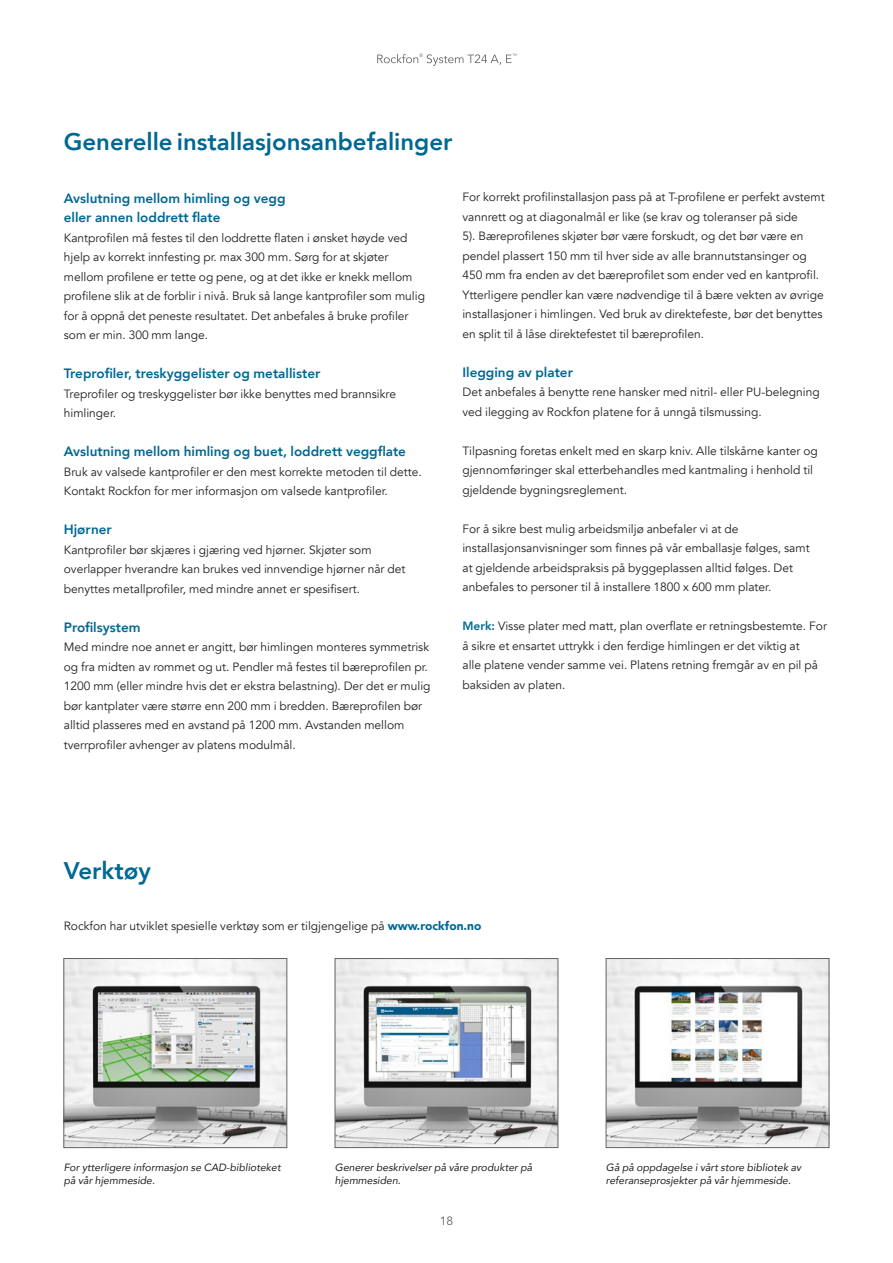
<style>
.page{position:relative;width:893px;height:1263px;background:#fff}
.page>*{position:absolute;margin:0;border:0;box-sizing:border-box;transform-origin:0 0}
.t1{font:800 24px "Avenir";color:#006893}
.t2{font:800 13.5px/19.5px "Avenir";color:#006893}
.t3{font:12px/19.5px "Avenir";color:#231f20}
.t4{font:12px "Avenir";color:#636466}
.t5{font:italic 10.5px/12.6px "Avenir";color:#231f20}
.s1{font-weight:800;color:#006893}
.s2{font-weight:900;color:#006893}
</style>
<div class="page">
<svg style="left:377px;top:54px;width:139px;height:12px"></svg>
<img style="left:66px;top:960px;width:219px;height:186px">
<div style="left:64px;top:958px;width:223px;height:190px;border:1px solid #636466"></div>
<img style="left:608px;top:960px;width:219px;height:186px">
<div style="left:606px;top:958px;width:223px;height:190px;border:1px solid #636466"></div>
<img style="left:337px;top:960px;width:219px;height:186px">
<div style="left:335px;top:958px;width:223px;height:190px;border:1px solid #636466"></div>
<h1 class="t1" style="left:64px;top:123px;width:390px">Generelle installasjonsanbefalinger</h1>
<p class="t2" style="left:64px;top:188px;width:223px">Avslutning mellom himling og vegg eller annen loddrett flate</p>
<p class="t3" style="left:64px;top:228px;width:363px">Kantprofilen må festes til den loddrette flaten i ønsket høyde ved hjelp av korrekt innfesting pr. max 300 mm. Sørg for at skjøter mellom profilene er tette og pene, og at det ikke er knekk mellom profilene slik at de forblir i nivå. Bruk så lange kantprofiler som mulig for å oppnå det peneste resultatet. Det anbefales å bruke profiler som er min. 300 mm lange.</p>
<p class="t2" style="left:64px;top:364px;width:258px">Treprofiler, treskyggelister og metallister</p>
<p class="t3" style="left:64px;top:384px;width:334px">Treprofiler og treskyggelister bør ikke benyttes med brannsikre himlinger.</p>
<p class="t2" style="left:64px;top:442px;width:344px">Avslutning mellom himling og buet, loddrett veggflate</p>
<p class="t3" style="left:64px;top:462px;width:360px">Bruk av valsede kantprofiler er den mest korrekte metoden til dette.<br>Kontakt Rockfon for mer informasjon om valsede kantprofiler.</p>
<p class="t2" style="left:64px;top:520px;width:49px">Hjørner</p>
<p class="t3" style="left:64px;top:540px;width:343px">Kantprofiler bør skjæres i gjæring ved hjørner. Skjøter som overlapper hverandre kan brukes ved innvendige hjørner når det benyttes metallprofiler, med mindre annet er spesifisert.</p>
<p class="t2" style="left:64px;top:617px;width:78px">Profilsystem</p>
<p class="t3" style="left:64px;top:638px;width:368px">Med mindre noe annet er angitt, bør himlingen monteres symmetrisk og fra midten av rommet og ut. Pendler må festes til bæreprofilen pr.<br>1200 mm (eller mindre hvis det er ekstra belastning). Der det er mulig bør kantplater være større enn 200 mm i bredden. Bæreprofilen bør alltid plasseres med en avstand på 1200 mm. Avstanden mellom tverrprofiler avhenger av platens modulmål.</p>
<p class="t3" style="left:462px;top:188px;width:364px">For korrekt profilinstallasjon pass på at T-profilene er perfekt avstemt vannrett og at diagonalmål er like (se krav og toleranser på side<br>5). Bæreprofilenes skjøter bør være forskudt, og det bør være en pendel plassert 150 mm til hver side av alle brannutstansinger og 450 mm fra enden av det bæreprofilet som ender ved en kantprofil.<br>Ytterligere pendler kan være nødvendige til å bære vekten av øvrige installasjoner i himlingen. Ved bruk av direktefeste, bør det benyttes en split til å låse direktefestet til bæreprofilen.</p>
<p class="t2" style="left:462px;top:362px;width:112px">Ilegging av plater</p>
<p class="t3" style="left:462px;top:383px;width:359px">Det anbefales å benytte rene hansker med nitril- eller PU-belegning ved ilegging av Rockfon platene for å unngå tilsmussing.</p>
<p class="t3" style="left:462px;top:441px;width:357px">Tilpasning foretas enkelt med en skarp kniv. Alle tilskårne kanter og gjennomføringer skal etterbehandles med kantmaling i henhold til gjeldende bygningsreglement.</p>
<p class="t3" style="left:462px;top:519px;width:349px">For å sikre best mulig arbeidsmiljø anbefaler vi at de installasjonsanvisninger som finnes på vår emballasje følges, samt at gjeldende arbeidspraksis på byggeplassen alltid følges. Det anbefales to personer til å installere 1800 x 600 mm plater.</p>
<p class="t3" style="left:462px;top:617px;width:366px"><span class="s1">Merk:</span> Visse plater med matt, plan overflate er retningsbestemte. For å sikre et ensartet uttrykk i den ferdige himlingen er det viktig at<br>alle platene vender samme vei. Platens retning fremgår av en pil på baksiden av platen.</p>
<h1 class="t1" style="left:64px;top:852px;width:89px">Verktøy</h1>
<p class="t3" style="left:64px;top:916px;width:419px">Rockfon har utviklet spesielle verktøy som er tilgjengelige på <span class="s2">www.rockfon.no</span></p>
<p class="t5" style="left:64px;top:1161px;width:218px">For ytterligere informasjon se CAD-biblioteket på vår hjemmeside.</p>
<p class="t5" style="left:606px;top:1161px;width:197px">Gå på oppdagelse i vårt store bibliotek av referanseprosjekter på vår hjemmeside.</p>
<p class="t5" style="left:335px;top:1161px;width:199px">Generer beskrivelser på våre produkter på hjemmesiden.</p>
<p class="t4" style="left:440px;top:1213px;width:15px">18</p>
</div>
